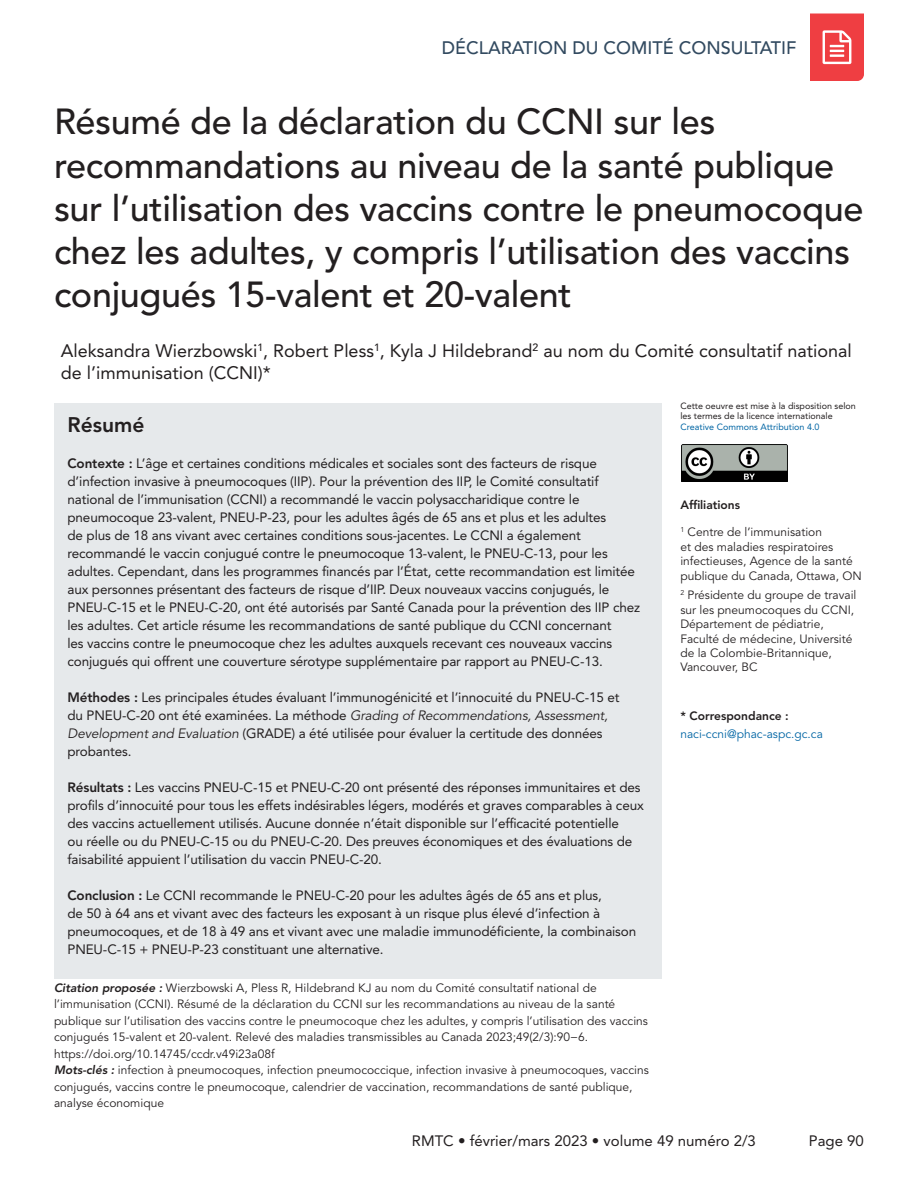
<style>
.page{position:relative;width:918px;height:1188px;background:#fff}
.page>*{position:absolute;margin:0;border:0;box-sizing:border-box;transform-origin:0 0}
.A_-_H2{font:500 36px/43.2px "Avenir LT Std";letter-spacing:-.01em;color:#231f20}
.A_-_H3{font:800 21px "Avenir LT Std";color:#231f20}
.A_-_Names{font:18px/21.6px "Avenir LT Std";color:#231f20}
.t1{font:500 18px "Avenir LT Std";color:#324a60}
.t2{font:15px "Avenir LT Std";color:#231f20}
.A_-_Body{font:13.5px/18px "Avenir LT Std";letter-spacing:-.01em;color:#231f20}
.A_-_Suggested_Citati{font:12px/16.5px "Avenir LT Std";color:#231f20}
.A_-_Sidebar{font:12px/14.4px "Avenir LT Std";color:#231f20}
.A_-_Sidebar_Corresp{font:12px/18px "Avenir LT Std";color:#0065a4}
.A_-_Sidebar_Header{font:800 12px "Avenir LT Std";color:#231f20}
.A_-_Table_Figure_-_F{font:9px "Avenir LT Std";color:#231f20}
.A_-_Table_Figure_-_F-2{font:9px "Avenir LT Std";color:#0065a4}
.s1{font-weight:800}
.s2{font-style:italic}
.s3{font-weight:800;color:#231f20}
.s4{font-weight:800;font-style:italic}
</style>
<div class="page">
<svg style="left:810px;top:14px;width:54px;height:67px;background:#f05457"></svg>
<div style="left:54px;top:403px;width:608px;height:575px;background:#e6e9eb"></div>
<img style="left:682px;top:444px;width:105px;height:37px">
<h3 class="t1" style="left:442px;top:37px;width:356px">DÉCLARATION DU COMITÉ CONSULTATIF</h3>
<p class="A_-_H2" style="left:54px;top:101px;width:811px">Résumé de la déclaration du CCNI sur les recommandations au niveau de la santé publique sur l’utilisation des vaccins contre le pneumocoque chez les adultes, y compris l’utilisation des vaccins conjugués 15-valent et 20-valent</p>
<p class="A_-_Names" style="left:61px;top:340px;width:793px">Aleksandra Wierzbowski<sup>1</sup>, Robert Pless<sup>1</sup>, Kyla J Hildebrand<sup>2</sup> au nom du Comité consultatif national de l’immunisation (CCNI)*</p>
<p class="A_-_H3" style="left:68px;top:412px;width:78px">Résumé</p>
<p class="A_-_Body" style="left:68px;top:454px;width:574px"><span class="s1">Contexte :</span> L’âge et certaines conditions médicales et sociales sont des facteurs de risque d’infection invasive à pneumocoques (IIP). Pour la prévention des IIP, le Comité consultatif national de l’immunisation (CCNI) a recommandé le vaccin polysaccharidique contre le pneumocoque 23-valent, PNEU-P-23, pour les adultes âgés de 65 ans et plus et les adultes<br>de plus de 18 ans vivant avec certaines conditions sous-jacentes. Le CCNI a également recommandé le vaccin conjugué contre le pneumocoque 13-valent, le PNEU-C-13, pour les adultes. Cependant, dans les programmes financés par l’État, cette recommandation est limitée aux personnes présentant des facteurs de risque d’IIP. Deux nouveaux vaccins conjugués, le PNEU-C-15 et le PNEU-C-20, ont été autorisés par Santé Canada pour la prévention des IIP chez les adultes. Cet article résume les recommandations de santé publique du CCNI concernant<br>les vaccins contre le pneumocoque chez les adultes auxquels recevant ces nouveaux vaccins conjugués qui offrent une couverture sérotype supplémentaire par rapport au PNEU-C-13.</p>
<p class="A_-_Body" style="left:68px;top:688px;width:554px"><span class="s1">Méthodes :</span> Les principales études évaluant l’immunogénicité et l’innocuité du PNEU-C-15 et du PNEU-C-20 ont été examinées. La méthode <span class="s2">Grading of Recommendations, Assessment, Development and Evaluation</span> (GRADE) a été utilisée pour évaluer la certitude des données probantes.</p>
<p class="A_-_Body" style="left:68px;top:778px;width:578px"><span class="s1">Résultats :</span> Les vaccins PNEU-C-15 et PNEU-C-20 ont présenté des réponses immunitaires et des profils d’innocuité pour tous les effets indésirables légers, modérés et graves comparables à ceux des vaccins actuellement utilisés. Aucune donnée n’était disponible sur l’efficacité potentielle<br>ou réelle ou du PNEU-C-15 ou du PNEU-C-20. Des preuves économiques et des évaluations de faisabilité appuient l’utilisation du vaccin PNEU-C-20.</p>
<p class="A_-_Body" style="left:68px;top:886px;width:570px"><span class="s1">Conclusion :</span> Le CCNI recommande le PNEU-C-20 pour les adultes âgés de 65 ans et plus,<br>de 50 à 64 ans et vivant avec des facteurs les exposant à un risque plus élevé d’infection à pneumocoques, et de 18 à 49 ans et vivant avec une maladie immunodéficiente, la combinaison PNEU-C-15 + PNEU-P-23 constituant une alternative.</p>
<p class="A_-_Table_Figure_-_F" style="left:680px;top:400px;width:177px">Cette oeuvre est mise à la disposition selon</p>
<p class="A_-_Table_Figure_-_F" style="left:680px;top:411px;width:154px">les termes de la licence internationale</p>
<p class="A_-_Table_Figure_-_F-2" style="left:680px;top:421px;width:141px">Creative Commons Attribution 4.0</p>
<p class="A_-_Sidebar_Header" style="left:680px;top:497px;width:61px">Affiliations</p>
<p class="A_-_Sidebar" style="left:680px;top:525px;width:183px"><sup>1</sup> Centre de l’immunisation<br>et des maladies respiratoires infectieuses, Agence de la santé publique du Canada, Ottawa, ON</p>
<p class="A_-_Sidebar" style="left:680px;top:588px;width:178px"><sup>2</sup> Présidente du groupe de travail sur les pneumocoques du CCNI,<br>Département de pédiatrie,<br>Faculté de médecine, Université de la Colombie-Britannique,<br>Vancouver, BC</p>
<p class="A_-_Sidebar_Corresp" style="left:680px;top:707px;width:144px"><span class="s3">* Correspondance : </span>naci-ccni@phac-aspc.gc.ca</p>
<p class="A_-_Suggested_Citati" style="left:54px;top:980px;width:596px"><span class="s4">Citation proposée :</span> Wierzbowski A, Pless R, Hildebrand KJ au nom du Comité consultatif national de l’immunisation (CCNI). Résumé de la déclaration du CCNI sur les recommandations au niveau de la santé publique sur l’utilisation des vaccins contre le pneumocoque chez les adultes, y compris l’utilisation des vaccins conjugués 15-valent et 20-valent. Relevé des maladies transmissibles au Canada 2023;49(2/3):90−6. https://doi.org/10.14745/ccdr.v49i23a08f</p>
<p class="A_-_Suggested_Citati" style="left:54px;top:1062px;width:596px"><span class="s4">Mots-clés :</span> infection à pneumocoques, infection pneumococcique, infection invasive à pneumocoques, vaccins conjugués, vaccins contre le pneumocoque, calendrier de vaccination, recommandations de santé publique, analyse économique</p>
<p class="t2" style="left:412px;top:1133px;width:346px">RMTC • février/mars 2023 • volume 49 numéro 2/3</p>
<p class="t2" style="left:809px;top:1133px;width:57px">Page 90</p>
</div>
